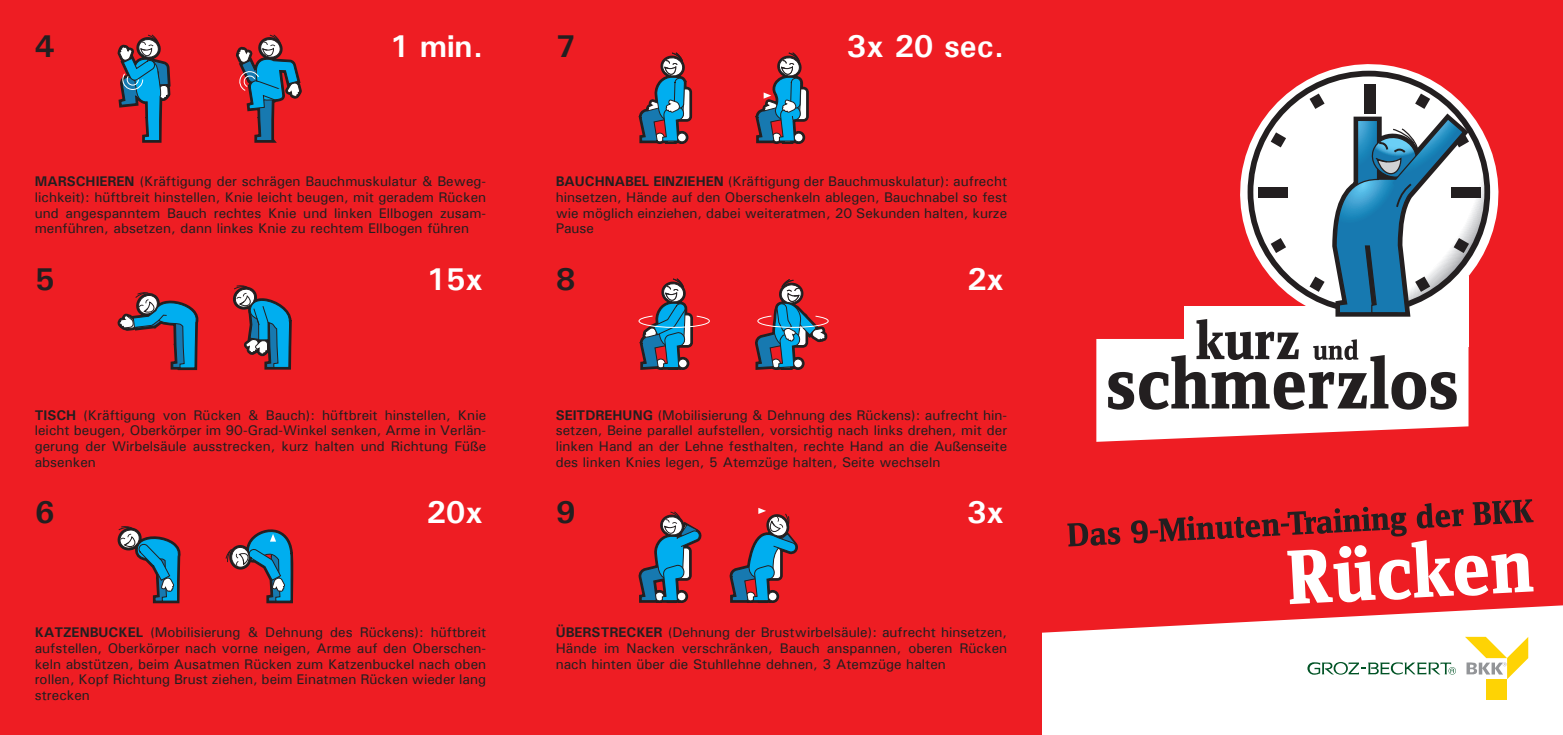
<style>
.page{position:relative;width:1563px;height:735px;background:#fff}
.page>*{position:absolute;margin:0;border:0;box-sizing:border-box;transform-origin:0 0}
.t1{font:700 31.5px "Univers";color:#fff}
.t2{font:700 31.5px "Univers";color:#231f20}
.Absatzformat_1{font:14px/15.8px "Univers ATT";color:#231f20;text-align:justify}
.s1{font-family:"Univers";font-weight:700}
</style>
<div class="page">
<div style="left:0;top:0;width:1563px;height:734px;background:#ee1d23"></div>
<svg style="left:1042px;top:605px;width:521px;height:129px;background:#fce4e4"></svg>
<svg style="left:1067px;top:499px;width:466px;height:104px"></svg>
<svg style="left:1288px;top:64px;width:211px;height:205px"></svg>
<svg style="left:1250px;top:74px;width:237px;height:236px;background:#c0bfc0"></svg>
<div style="left:1451px;top:187px;width:30px;height:11px;background:#231f20"></div>
<div style="left:1364px;top:84px;width:11px;height:29px;background:#231f20"></div>
<svg style="left:1096px;top:93px;width:378px;height:348px"></svg>
<svg style="left:117px;top:34px;width:80px;height:570px"></svg>
<svg style="left:225px;top:34px;width:77px;height:570px"></svg>
<svg style="left:638px;top:52px;width:55px;height:92px"></svg>
<svg style="left:755px;top:52px;width:54px;height:92px"></svg>
<svg style="left:638px;top:278px;width:72px;height:92px"></svg>
<svg style="left:755px;top:279px;width:74px;height:91px"></svg>
<svg style="left:638px;top:511px;width:64px;height:92px"></svg>
<svg style="left:729px;top:507px;width:69px;height:96px"></svg>
<div style="left:1486px;top:679px;width:21px;height:20px;background:#fed304"></div>
<svg style="left:1465px;top:636px;width:63px;height:43px;background:#f3e5a2"></svg>
<svg style="left:1307px;top:661px;width:149px;height:13px;background:#b5cdc0"></svg>
<p class="t2" style="left:35px;top:26px;width:21px">4</p>
<p class="t1" style="left:389px;top:26px;width:95px">1 min.</p>
<p class="t2" style="left:556px;top:26px;width:21px">7</p>
<p class="t1" style="left:846px;top:26px;width:159px">3x 20 sec.</p>
<p class="Absatzformat_1" style="left:35px;top:173px;width:453px"><span class="s1">MARSCHIEREN</span> (Kräftigung der schrägen Bauchmuskulatur &amp; Beweg&shy;lichkeit): hüftbreit hinstellen, Knie leicht beugen, mit geradem Rücken und angespanntem Bauch rechtes Knie und linken Ellbogen zusam&shy;menführen, absetzen, dann linkes Knie zu rechtem Ellbogen führen</p>
<p class="Absatzformat_1" style="left:556px;top:173px;width:453px"><span class="s1">BAUCHNABEL EINZIEHEN</span> (Kräftigung der Bauchmuskulatur): aufrecht hinsetzen, Hände auf den Oberschenkeln ablegen, Bauchnabel so fest wie möglich einziehen, dabei weiteratmen, 20 Sekunden halten, kurze Pause</p>
<p class="t2" style="left:35px;top:259px;width:21px">5</p>
<p class="t1" style="left:426px;top:259px;width:58px">15x</p>
<p class="t2" style="left:556px;top:259px;width:21px">8</p>
<p class="t1" style="left:967px;top:259px;width:39px">2x</p>
<p class="Absatzformat_1" style="left:35px;top:406px;width:453px"><span class="s1">TISCH</span> (Kräftigung von Rücken &amp; Bauch): hüftbreit hinstellen, Knie leicht beugen, Oberkörper im 90-Grad-Winkel senken, Arme in Verlän&shy;gerung der Wirbelsäule ausstrecken, kurz halten und Richtung Füße absenken</p>
<p class="Absatzformat_1" style="left:556px;top:406px;width:453px"><span class="s1">SEITDREHUNG</span> (Mobilisierung &amp; Dehnung des Rückens): aufrecht hin&shy;setzen, Beine parallel aufstellen, vorsichtig nach links drehen, mit der linken Hand an der Lehne festhalten, rechte Hand an die Außenseite des linken Knies legen, 5 Atemzüge halten, Seite wechseln</p>
<p class="t2" style="left:35px;top:492px;width:21px">6</p>
<p class="t1" style="left:426px;top:492px;width:58px">20x</p>
<p class="t2" style="left:556px;top:492px;width:21px">9</p>
<p class="t1" style="left:967px;top:492px;width:39px">3x</p>
<p class="Absatzformat_1" style="left:35px;top:624px;width:453px"><span class="s1">KATZENBUCKEL</span> (Mobilisierung &amp; Dehnung des Rückens): hüftbreit aufstellen, Oberkörper nach vorne neigen, Arme auf den Oberschen&shy;keln abstützen, beim Ausatmen Rücken zum Katzenbuckel nach oben rollen, Kopf Richtung Brust ziehen, beim Einatmen Rücken wieder lang strecken</p>
<p class="Absatzformat_1" style="left:556px;top:624px;width:453px"><span class="s1">ÜBERSTRECKER</span> (Dehnung der Brustwirbelsäule): aufrecht hinsetzen, Hände im Nacken verschränken, Bauch anspannen, oberen Rücken nach hinten über die Stuhllehne dehnen, 3 Atemzüge halten</p>
</div>
